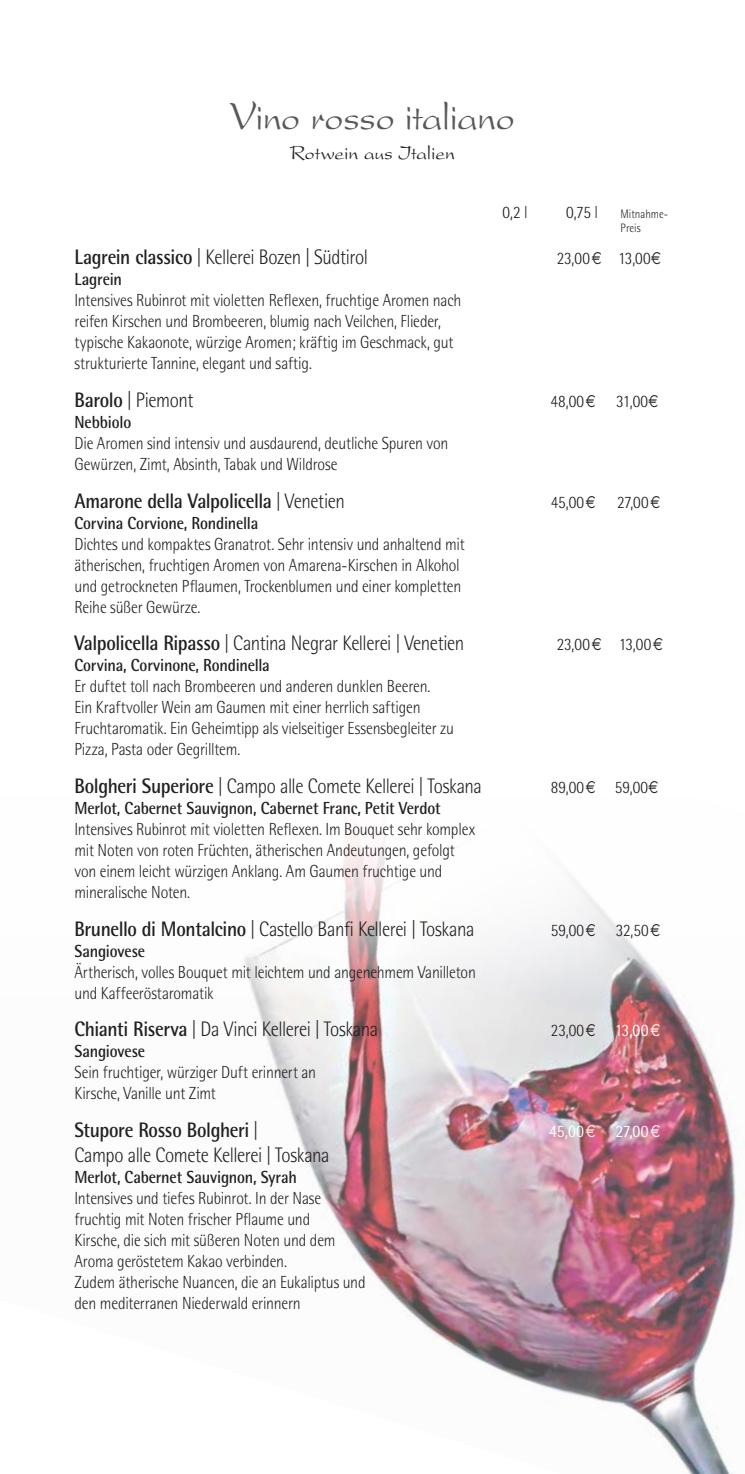
<style>
.page{position:relative;width:745px;height:1474px;background:#fff}
.page>*{position:absolute;margin:0;border:0;box-sizing:border-box;transform-origin:0 0}
.t1{font:42px "Present";letter-spacing:-.015em;color:#58595b;scale:.9 1}
.t2{font:300 21px/25.2px "Rotis Semi Sans";letter-spacing:-.02em;color:#231f20;scale:.9 1}
.t3{font:700 21px "Rotis Semi Sans";letter-spacing:-.025em;color:#231f20;scale:.9 1}
.t4{font:21px "Present";letter-spacing:-.005em;color:#231f20;scale:.93 1}
.t5{font:300 17.5px/21px "Rotis Semi Sans";letter-spacing:-.01em;color:#231f20;scale:.9 1}
.t6{font:700 17.5px "Rotis Semi Sans";letter-spacing:-.01em;color:#231f20;scale:.9 1}
.t7{font:17.5px "Rotis Semi Sans";letter-spacing:.005em;color:#fff;scale:.9 1}
.t8{font:300 12.25px/14px "Rotis Semi Sans";color:#231f20;scale:.9 1}
.s1{font-weight:700}
.s2{font-weight:300}
.s3{font-family:"Euro Sans";font-weight:400}
.s4{color:#fff}
.s5{font-weight:400;color:#fff}
.s6{font-family:"Euro Sans";font-weight:400;color:#fff}
.s7{font-family:"Euro Sans"}
</style>
<div class="page">
<img style="left:244px;top:836px;width:500px;height:637px">
<h1 class="t1" style="left:230px;top:93px;width:317px">Vino rosso italiano</h1>
<p class="t4" style="left:290px;top:141px;width:179px">Rotwein aus Italien</p>
<p class="t2" style="left:74px;top:244px;width:327px"><span class="s1">Lagrein classico</span> | Kellerei Bozen | Südtirol</p>
<p class="t6" style="left:74px;top:268px;width:54px">Lagrein</p>
<p class="t5" style="left:74px;top:290px;width:431px">Intensives Rubinrot mit violetten Reflexen, fruchtige Aromen nach reifen Kirschen und Brombeeren, blumig nach Veilchen, Flieder, typische Kakaonote, würzige Aromen; kräftig im Geschmack, gut strukturierte Tannine, elegant und saftig.</p>
<p class="t2" style="left:74px;top:387px;width:134px"><span class="s1">Barolo</span> | Piemont</p>
<p class="t6" style="left:74px;top:411px;width:64px">Nebbiolo</p>
<p class="t5" style="left:74px;top:432px;width:416px">Die Aromen sind intensiv und ausdaurend, deutliche Spuren von<br>Gewürzen, Zimt, Absinth, Tabak und Wildrose</p>
<p class="t3" style="left:74px;top:487px;width:302px">Amarone della Valpolicella <span class="s2">| Venetien</span></p>
<p class="t6" style="left:74px;top:512px;width:206px">Corvina Corvione, Rondinella</p>
<p class="t5" style="left:74px;top:533px;width:435px">Dichtes und kompaktes Granatrot. Sehr intensiv und anhaltend mit ätherischen, fruchtigen Aromen von Amarena-Kirschen in Alkohol und getrockneten Pflaumen, Trockenblumen und einer kompletten Reihe süßer Gewürze.</p>
<p class="t2" style="left:74px;top:630px;width:434px"><span class="s1">Valpolicella Ripasso</span> | Cantina Negrar Kellerei | Venetien</p>
<p class="t6" style="left:74px;top:654px;width:218px">Corvina, Corvinone, Rondinella</p>
<p class="t5" style="left:74px;top:675px;width:423px">Er duftet toll nach Brombeeren und anderen dunklen Beeren.<br>Ein Kraftvoller Wein am Gaumen mit einer herrlich saftigen Fruchtaromatik. Ein Geheimtipp als vielseitiger Essensbegleiter zu Pizza, Pasta oder Gegrilltem.</p>
<p class="t2" style="left:74px;top:773px;width:454px"><span class="s1">Bolgheri Superiore</span> | Campo alle Comete Kellerei | Toskana</p>
<p class="t6" style="left:74px;top:797px;width:408px">Merlot, Cabernet Sauvignon, Cabernet Franc, Petit Verdot</p>
<p class="t5" style="left:74px;top:818px;width:446px">Intensives Rubinrot mit violetten Reflexen. Im Bouquet sehr komplex mit Noten von roten Früchten, ätherischen Andeutungen, gefolgt von einem leicht würzigen Anklang. Am Gaumen fruchtige und mineralische Noten.</p>
<p class="t2" style="left:74px;top:915px;width:445px"><span class="s1">Brunello di Montalcino</span> | Castello Banfi Kellerei | Toskana</p>
<p class="t6" style="left:74px;top:939px;width:80px">Sangiovese</p>
<p class="t5" style="left:74px;top:961px;width:447px">Ärtherisch, volles Bouquet mit leichtem und angenehmem Vanilleton und Kaffeeröstaromatik</p>
<p class="t2" style="left:74px;top:1016px;width:339px"><span class="s1">Chianti Riserva</span> | Da Vinci Kellerei | Toskana</p>
<p class="t6" style="left:74px;top:1040px;width:80px">Sangiovese</p>
<p class="t5" style="left:74px;top:1061px;width:270px">Sein fruchtiger, würziger Duft erinnert an<br>Kirsche, Vanille unt Zimt</p>
<p class="t2" style="left:74px;top:1117px;width:285px"><span class="s1">Stupore Rosso Bolgheri</span> |<br>Campo alle Comete Kellerei | Toskana</p>
<p class="t6" style="left:74px;top:1166px;width:248px">Merlot, Cabernet Sauvignon, Syrah</p>
<p class="t5" style="left:74px;top:1187px;width:325px">Intensives und tiefes Rubinrot. In der Nase fruchtig mit Noten frischer Pflaume und<br>Kirsche, die sich mit süßeren Noten und dem Aroma geröstetem Kakao verbinden.<br>Zudem ätherische Nuancen, die an Eukaliptus und den mediterranen Niederwald erinnern</p>
<p class="t5" style="left:502px;top:202px;width:29px">0,2 l</p>
<p class="t5" style="left:566px;top:202px;width:37px">0,75 l</p>
<p class="t8" style="left:620px;top:207px;width:54px">Mitnahme-<br>Preis</p>
<p class="t5" style="left:556px;top:248px;width:117px">23,00<span class="s3">€</span> 13,00<span class="s3">€</span></p>
<p class="t5" style="left:550px;top:390px;width:122px">48,00<span class="s3">€</span> 31,00<span class="s3">€</span></p>
<p class="t5" style="left:550px;top:491px;width:123px">45,00<span class="s3">€</span> 27,00<span class="s3">€</span></p>
<p class="t5" style="left:556px;top:634px;width:119px">23,00<span class="s3">€</span> 13,00<span class="s3">€</span></p>
<p class="t5" style="left:550px;top:776px;width:121px">89,00<span class="s3">€</span> 59,00<span class="s3">€</span></p>
<p class="t5" style="left:550px;top:919px;width:123px">59,00<span class="s3">€</span> 32,50<span class="s3">€</span></p>
<p class="t5" style="left:550px;top:1019px;width:123px">23,00<span class="s3">€</span> <span class="s4">1</span><span class="s5">3,00</span><span class="s6">€</span></p>
<p class="t7" style="left:548px;top:1120px;width:125px">45,00<span class="s7">€</span> 27,00<span class="s7">€</span></p>
</div>
